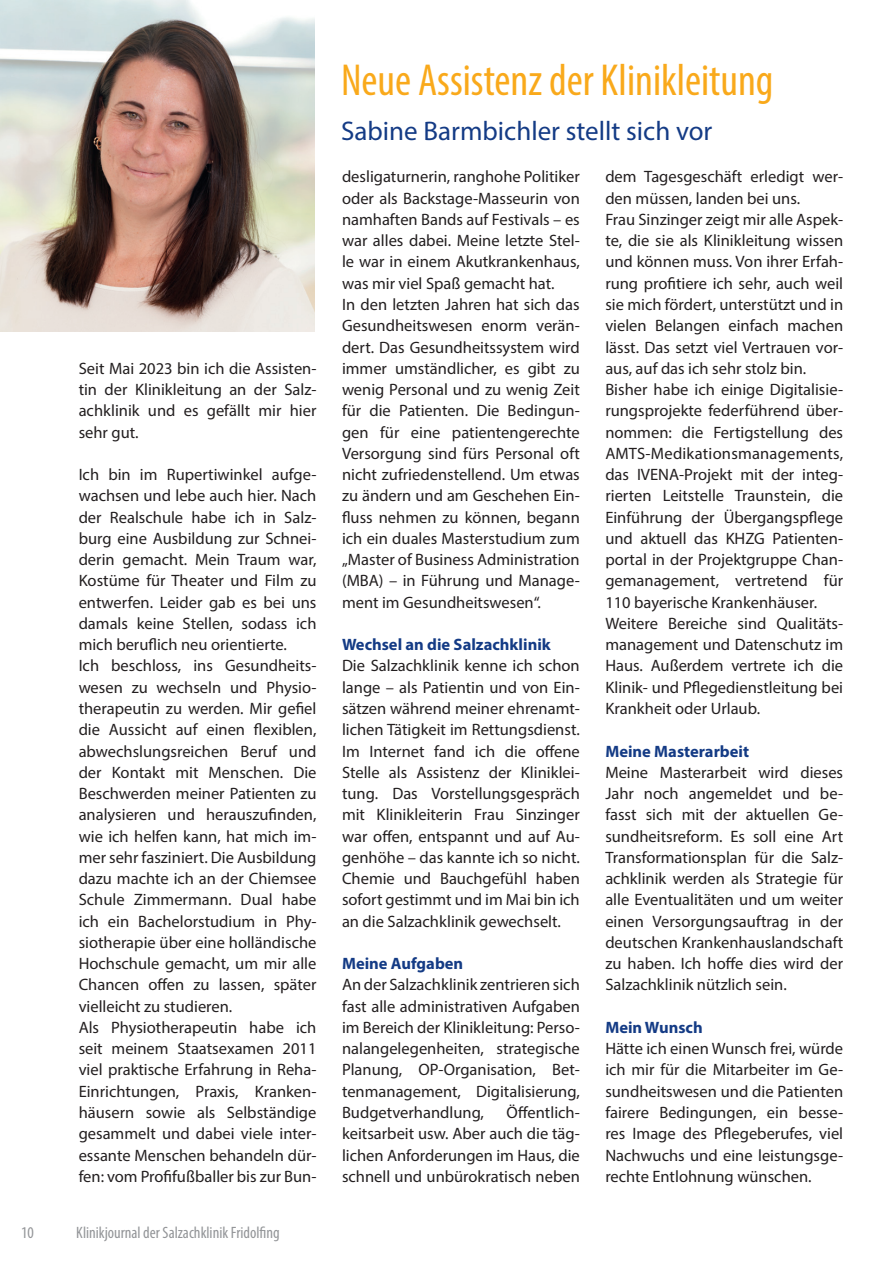
<style>
.page{position:relative;width:893px;height:1263px;background:#fff}
.page>*{position:absolute;margin:0;border:0;box-sizing:border-box;transform-origin:0 0}
.Überschrift{font:condensed 45px "Myriad Pro";color:#f9a91b}
.Anleser_NEU{font:27px "Myriad Pro";color:#143b85}
.Fließtext{font:16.5px/21.3px "Myriad Pro";color:#231f20;text-align:justify}
.Zwischenüberschrift_Abst_vor{font:700 16.5px "Myriad Pro";color:#143b85}
.t1{font:condensed 16.5px "Myriad Pro";color:#939598}
</style>
<div class="page">
<img style="left:0;top:0;width:315px;height:332px">
<p class="Fließtext" style="left:79px;top:357px;width:239px">Seit Mai 2023 bin ich die Assisten&shy;tin der Klinikleitung an der Salz&shy;achklinik und es gefällt mir hier sehr gut.</p>
<p class="Fließtext" style="left:79px;top:464px;width:239px">Ich bin im Rupertiwinkel aufge&shy;wachsen und lebe auch hier. Nach der Realschule habe ich in Salz&shy;burg eine Ausbildung zur Schnei&shy;derin gemacht. Mein Traum war, Kostüme für Theater und Film zu entwerfen. Leider gab es bei uns damals keine Stellen, sodass ich mich beruflich neu orientierte.</p>
<p class="Fließtext" style="left:79px;top:655px;width:239px">Ich beschloss, ins Gesundheits&shy;wesen zu wechseln und Physio&shy;therapeutin zu werden. Mir gefiel die Aussicht auf einen flexiblen, abwechslungsreichen Beruf und der Kontakt mit Menschen. Die Beschwerden meiner Patienten zu analysieren und herauszufinden, wie ich helfen kann, hat mich im&shy;mer sehr fasziniert. Die Ausbildung dazu machte ich an der Chiemsee Schule Zimmermann. Dual habe ich ein Bachelorstudium in Phy&shy;siotherapie über eine holländische Hochschule gemacht, um mir alle Chancen offen zu lassen, später vielleicht zu studieren.</p>
<p class="Fließtext" style="left:79px;top:1016px;width:239px">Als Physiotherapeutin habe ich seit meinem Staatsexamen 2011 viel praktische Erfahrung in Reha-Einrichtungen, Praxis, Kranken&shy;häusern sowie als Selbständige gesammelt und dabei viele inter&shy;essante Menschen behandeln dür&shy;fen: vom Profifußballer bis zur Bun-</p>
<p class="t1" style="left:21px;top:1223px;width:14px">10</p>
<p class="t1" style="left:76px;top:1223px;width:205px">Klinikjournal der Salzachklinik Fridolfing</p>
<p class="Überschrift" style="left:341px;top:53px;width:434px">Neue Assistenz der Klinikleitung</p>
<p class="Anleser_NEU" style="left:341px;top:114px;width:373px">Sabine Barmbichler stellt sich vor</p>
<p class="Fließtext" style="left:342px;top:166px;width:239px">desligaturnerin, ranghohe Politiker oder als Backstage-Masseurin von namhaften Bands auf Festivals – es war alles dabei. Meine letzte Stel&shy;le war in einem Akutkrankenhaus, was mir viel Spaß gemacht hat.</p>
<p class="Fließtext" style="left:342px;top:294px;width:239px">In den letzten Jahren hat sich das Gesundheitswesen enorm verän&shy;dert. Das Gesundheitssystem wird immer umständlicher, es gibt zu wenig Personal und zu wenig Zeit für die Patienten. Die Bedingun&shy;gen für eine patientengerechte Versorgung sind fürs Personal oft nicht zufriedenstellend. Um etwas zu ändern und am Geschehen Ein&shy;fluss nehmen zu können, begann ich ein duales Masterstudium zum „Master of Business Administration (MBA) – in Führung und Manage&shy;ment im Gesundheitswesen“.</p>
<p class="Zwischenüberschrift_Abst_vor" style="left:342px;top:634px;width:210px">Wechsel an die Salzachklinik</p>
<p class="Fließtext" style="left:342px;top:655px;width:239px">Die Salzachklinik kenne ich schon lange – als Patientin und von Ein&shy;sätzen während meiner ehrenamt&shy;lichen Tätigkeit im Rettungsdienst.<br>Im Internet fand ich die offene Stelle als Assistenz der Kliniklei&shy;tung. Das Vorstellungsgespräch mit Klinikleiterin Frau Sinzinger war offen, entspannt und auf Au&shy;genhöhe – das kannte ich so nicht.<br>Chemie und Bauchgefühl haben sofort gestimmt und im Mai bin ich an die Salzachklinik gewechselt.</p>
<p class="Zwischenüberschrift_Abst_vor" style="left:342px;top:953px;width:123px">Meine Aufgaben</p>
<p class="Fließtext" style="left:342px;top:974px;width:239px">An der Salzachklinik zentrieren sich fast alle administrativen Aufgaben im Bereich der Klinikleitung: Perso&shy;nalangelegenheiten, strategische Planung, OP-Organisation, Bet&shy;tenmanagement, Digitalisierung, Budgetverhandlung,</p>
<p class="Fließtext" style="left:342px;top:1101px;width:239px;text-indent:165px">Öffentlich&shy;keitsarbeit usw. Aber auch die täg&shy;lichen Anforderungen im Haus, die schnell und unbürokratisch neben</p>
<p class="Fließtext" style="left:605px;top:166px;width:239px">dem Tagesgeschäft erledigt wer&shy;den müssen, landen bei uns.</p>
<p class="Fließtext" style="left:605px;top:208px;width:239px">Frau Sinzinger zeigt mir alle Aspek&shy;te, die sie als Klinikleitung wissen und können muss. Von ihrer Erfah&shy;rung profitiere ich sehr, auch weil sie mich fördert, unterstützt und in vielen Belangen einfach machen lässt. Das setzt viel Vertrauen vor&shy;aus, auf das ich sehr stolz bin.</p>
<p class="Fließtext" style="left:605px;top:379px;width:239px">Bisher habe ich einige Digitalisie&shy;rungsprojekte federführend über&shy;nommen: die Fertigstellung des AMTS-Medikationsmanagements, das IVENA-Projekt mit der integ&shy;rierten Leitstelle Traunstein, die Einführung der Übergangspflege und aktuell das KHZG Patienten&shy;portal in der Projektgruppe Chan&shy;gemanagement, vertretend für 110 bayerische Krankenhäuser.</p>
<p class="Fließtext" style="left:605px;top:612px;width:239px">Weitere Bereiche sind Qualitäts&shy;management und Datenschutz im Haus. Außerdem vertrete ich die Klinik- und Pflegedienstleitung bei Krankheit oder Urlaub.</p>
<p class="Zwischenüberschrift_Abst_vor" style="left:605px;top:740px;width:145px">Meine Masterarbeit</p>
<p class="Fließtext" style="left:605px;top:761px;width:239px">Meine Masterarbeit wird dieses Jahr noch angemeldet und be&shy;fasst sich mit der aktuellen Ge&shy;sundheitsreform. Es soll eine Art Transformationsplan für die Salz&shy;achklinik werden als Strategie für alle Eventualitäten und um weiter einen Versorgungsauftrag in der deutschen Krankenhauslandschaft zu haben. Ich hoffe dies wird der Salzachklinik nützlich sein.</p>
<p class="Zwischenüberschrift_Abst_vor" style="left:605px;top:1016px;width:99px">Mein Wunsch</p>
<p class="Fließtext" style="left:605px;top:1038px;width:239px">Hätte ich einen Wunsch frei, würde ich mir für die Mitarbeiter im Ge&shy;sundheitswesen und die Patienten fairere Bedingungen, ein besse&shy;res Image des Pflegeberufes, viel Nachwuchs und eine leistungsge&shy;rechte Entlohnung wünschen.</p>
</div>
